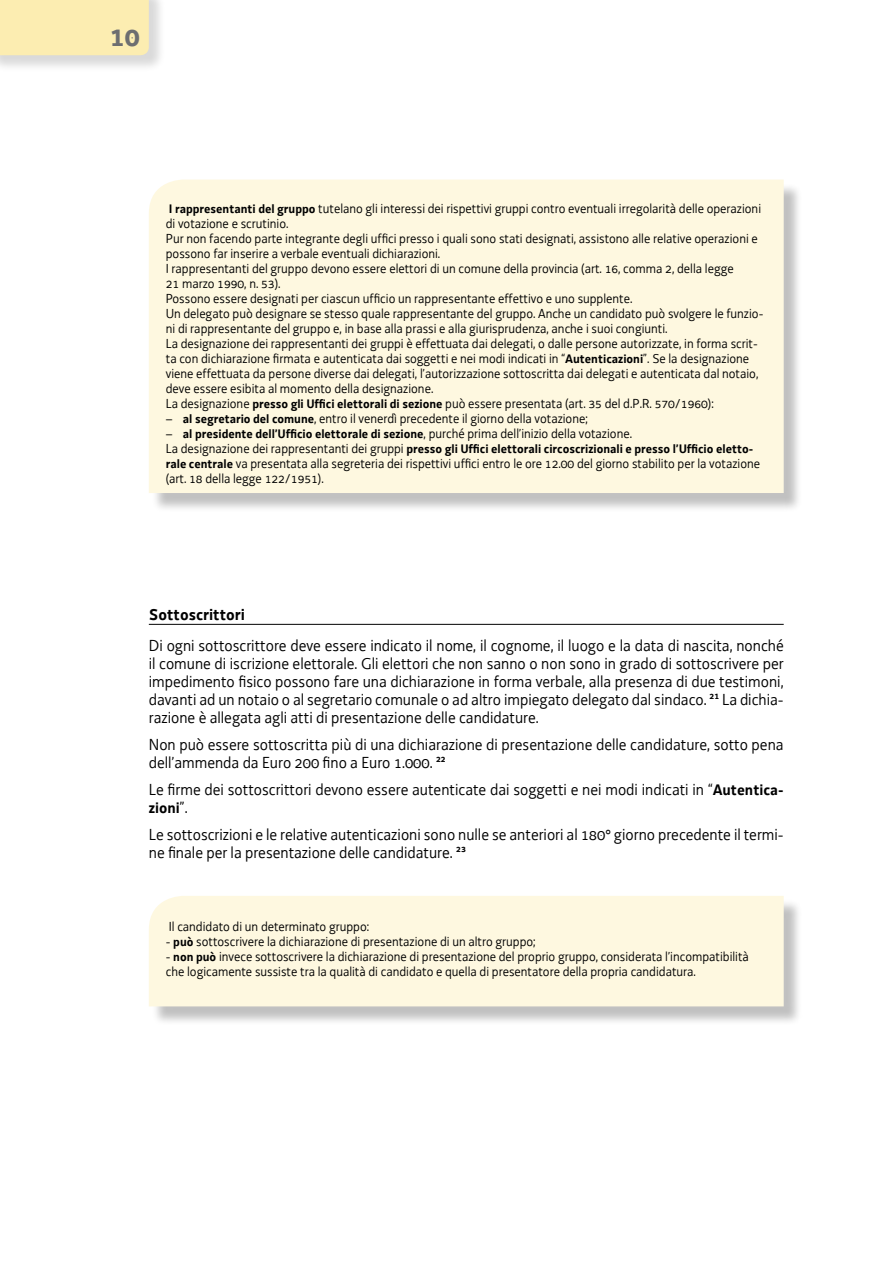
<style>
.page{position:relative;width:893px;height:1263px;background:#fff}
.page>*{position:absolute;margin:0;border:0;box-sizing:border-box;transform-origin:0 0}
.t1{font:700 30px "Decima WE";color:#6d6e70}
.t2{font:16.5px/18px "Decima WE";color:#000}
.t3{font:700 16.5px "Decima WE";color:#000}
.t4{font:700 15.75px "Decima WE";color:#000}
.t5{font:13.5px/15px "Decima WE";color:#000}
.t6{font:700 12.75px/15px "Decima WE";color:#000}
.s1{font-weight:700;font-size:12.75px}
.s2{font-weight:400;font-size:13.5px}
.s3{font-weight:700;font-size:15.75px}
.s4{font-weight:400;font-size:16.5px}
</style>
<div class="page">
<div style="left:0;top:0;width:166px;height:72px;background:#000;opacity:.15"></div>
<div style="left:0;top:0;width:149px;height:55px;background:#fcedb1"></div>
<div style="left:151px;top:182px;width:651px;height:330px;background:#000;opacity:.25"></div>
<div style="left:149px;top:180px;width:635px;height:313px;background:#fef8e0"></div>
<hr style="left:149px;top:624px;width:635px;height:1px;background:#000">
<div style="left:151px;top:898px;width:651px;height:127px;background:#000;opacity:.25"></div>
<div style="left:149px;top:896px;width:635px;height:110px;background:#fef8e0"></div>
<h1 class="t1" style="left:110px;top:17px;width:31px">10</h1>
<p class="t5" style="left:166px;top:201px;width:599px"><span class="s1">I rappresentanti del gruppo</span> tutelano gli interessi dei rispettivi gruppi contro eventuali irregolarità delle operazioni di votazione e scrutinio.<br>Pur non facendo parte integrante degli uffici presso i quali sono stati designati, assistono alle relative operazioni e possono far inserire a verbale eventuali dichiarazioni.<br>I rappresentanti del gruppo devono essere elettori di un comune della provincia (art. 16, comma 2, della legge<br>21 marzo 1990, n. 53).<br>Possono essere designati per ciascun ufficio un rappresentante effettivo e uno supplente.<br>Un delegato può designare se stesso quale rappresentante del gruppo. Anche un candidato può svolgere le funzio&shy;ni di rappresentante del gruppo e, in base alla prassi e alla giurisprudenza, anche i suoi congiunti.<br>La designazione dei rappresentanti dei gruppi è effettuata dai delegati, o dalle persone autorizzate, in forma scrit&shy;ta con dichiarazione firmata e autenticata dai soggetti e nei modi indicati in “<span class="s1">Autenticazioni</span>”. Se la designazione viene effettuata da persone diverse dai delegati, l’autorizzazione sottoscritta dai delegati e autenticata dal notaio, deve essere esibita al momento della designazione.<br>La designazione <span class="s1">presso gli Uffici elettorali di sezione</span> può essere presentata (art. 35 del d.P.R. 570/1960):</p>
<p class="t5" style="left:166px;top:411px;width:423px">– <span class="s1">al segretario del comune</span>, entro il venerdì precedente il giorno della votazione;</p>
<p class="t6" style="left:166px;top:427px;width:589px"><span class="s2">–</span> al presidente dell’Ufficio elettorale di sezione<span class="s2">, purché prima dell’inizio della votazione.<br>La designazione dei rappresentanti dei gruppi</span> presso gli Uffici elettorali circoscrizionali e presso l’Ufficio eletto-</p>
<p class="t5" style="left:166px;top:456px;width:596px"><span class="s1">rale centrale</span> va presentata alla segreteria dei rispettivi uffici entro le ore 12.00 del giorno stabilito per la votazione (art. 18 della legge 122/1951).</p>
<p class="t3" style="left:149px;top:604px;width:98px">Sottoscrittori</p>
<p class="t2" style="left:149px;top:636px;width:636px;text-align:justify">Di ogni sottoscrittore deve essere indicato il nome, il cognome, il luogo e la data di nascita, nonché il comune di iscrizione elettorale. Gli elettori che non sanno o non sono in grado di sottoscrivere per impedimento fisico possono fare una dichiarazione in forma verbale, alla presenza di due testimoni, davanti ad un notaio o al segretario comunale o ad altro impiegato delegato dal sindaco. <sup>21</sup> La dichia&shy;razione è allegata agli atti di presentazione delle candidature.</p>
<p class="t2" style="left:149px;top:735px;width:636px">Non può essere sottoscritta più di una dichiarazione di presentazione delle candidature, sotto pena dell’ammenda da Euro 200 fino a Euro 1.000. <sup>22</sup></p>
<p class="t2" style="left:149px;top:780px;width:636px">Le firme dei sottoscrittori devono essere autenticate dai soggetti e nei modi indicati in “<span class="s3">Autentica-</span></p>
<p class="t4" style="left:149px;top:798px;width:40px">zioni<span class="s4">”.</span></p>
<p class="t2" style="left:149px;top:825px;width:636px">Le sottoscrizioni e le relative autenticazioni sono nulle se anteriori al 180° giorno precedente il termi&shy;ne finale per la presentazione delle candidature. <sup>23</sup></p>
<p class="t5" style="left:169px;top:919px;width:202px">Il candidato di un determinato gruppo:</p>
<p class="t5" style="left:166px;top:934px;width:371px">- <span class="s1">può</span> sottoscrivere la dichiarazione di presentazione di un altro gruppo;</p>
<p class="t5" style="left:166px;top:949px;width:585px">- <span class="s1">non può</span> invece sottoscrivere la dichiarazione di presentazione del proprio gruppo, considerata l’incompatibilità che logicamente sussiste tra la qualità di candidato e quella di presentatore della propria candidatura.</p>
</div>
